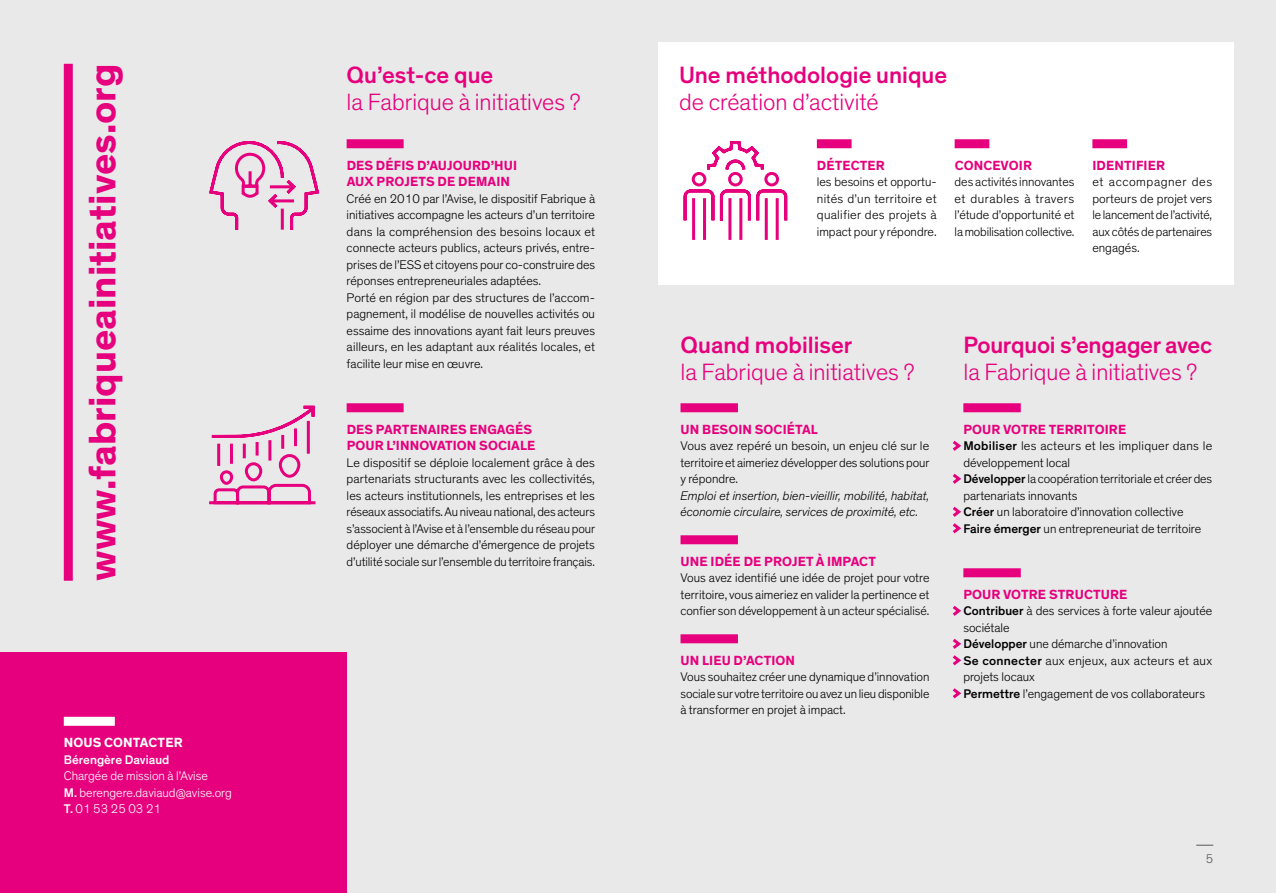
<style>
.page{position:relative;width:1276px;height:893px;background:#e9e9e9}
.page>*{position:absolute;margin:0;border:0;box-sizing:border-box;transform-origin:0 0}
._00-Titre_vertical{font:700 39px "Theinhardt";color:#e6007d}
._01_Titre_bold{font:300 24px/27px "Theinhardt";color:#e6007d}
._01_Titre_bold-2{font:500 24px/27px "Theinhardt";color:#e6007d}
.Intertitre{font:700 13.5px/16.5px "Theinhardt";letter-spacing:.01em;color:#e6007d}
.Intertitre-2{font:700 13.5px "Theinhardt";letter-spacing:.01em;color:#fff}
._06_Txt_courant{font:300 12.75px/16.5px "Theinhardt";color:#000;text-align:justify}
._06_Txt_courant-2{font:italic 300 12.75px/16.5px "Theinhardt";color:#000}
._06_Txt_courant-3{font:300 12.75px/16.5px "Theinhardt";color:#fff}
._06_Txt_courant-4{font:300 12.75px/16.5px "Theinhardt";letter-spacing:.02em;color:#000}
.t1{font:300 12.75px "Theinhardt";color:#575756}
.s1{font-weight:300}
.s2{font-weight:500}
</style>
<div class="page">
<svg style="left:1196px;top:845px;width:17px;height:1px"></svg>
<div style="left:0;top:653px;width:347px;height:240px;background:#e6007d"></div>
<div style="left:680px;top:403px;width:58px;height:9px;background:#e6007d"></div>
<div style="left:680px;top:535px;width:58px;height:9px;background:#e6007d"></div>
<div style="left:680px;top:634px;width:58px;height:9px;background:#e6007d"></div>
<div style="left:963px;top:403px;width:57px;height:9px;background:#e6007d"></div>
<div style="left:963px;top:568px;width:57px;height:9px;background:#e6007d"></div>
<svg style="left:952px;top:440px;width:9px;height:11px"></svg>
<svg style="left:952px;top:473px;width:9px;height:11px"></svg>
<svg style="left:952px;top:506px;width:9px;height:28px"></svg>
<svg style="left:952px;top:605px;width:9px;height:11px"></svg>
<svg style="left:952px;top:638px;width:9px;height:28px"></svg>
<svg style="left:952px;top:688px;width:9px;height:11px"></svg>
<div style="left:347px;top:139px;width:56px;height:9px;background:#e6007d"></div>
<div style="left:347px;top:403px;width:56px;height:9px;background:#e6007d"></div>
<div style="left:64px;top:717px;width:51px;height:9px;background:#fff"></div>
<div style="left:64px;top:64px;width:9px;height:517px;background:#e6007d"></div>
<svg style="left:209px;top:141px;width:111px;height:89px"></svg>
<svg style="left:209px;top:405px;width:107px;height:100px"></svg>
<div style="left:658px;top:43px;width:575px;height:242px;background:#fff"></div>
<div style="left:817px;top:139px;width:34px;height:9px;background:#e6007d"></div>
<div style="left:954px;top:139px;width:35px;height:9px;background:#e6007d"></div>
<div style="left:1092px;top:139px;width:35px;height:9px;background:#e6007d"></div>
<svg style="left:683px;top:141px;width:105px;height:99px"></svg>
<p class="_00-Titre_vertical" style="left:78px;top:581px;width:518px;rotate:-90deg">www.fabriqueainitiatives.org</p>
<p class="_01_Titre_bold-2" style="left:679px;top:62px;width:269px">Une méthodologie unique <span class="s1">de création d’activité</span></p>
<p class="_01_Titre_bold" style="left:347px;top:62px;width:235px"><span class="s2">Qu’est-ce que<br></span>la Fabrique à initiatives ?</p>
<p class="Intertitre" style="left:347px;top:157px;width:172px">DES DÉFIS D’AUJOURD’HUI<br>AUX PROJETS DE DEMAIN</p>
<p class="_06_Txt_courant" style="left:347px;top:190px;width:250px">Créé en 2010 par l’Avise, le dispositif Fabrique à initiatives accompagne les acteurs d’un territoire dans la compréhension des besoins locaux et connecte acteurs publics, acteurs privés, entre&shy;prises de l’ESS et citoyens pour co-construire des réponses entrepreneuriales adaptées.</p>
<p class="_06_Txt_courant" style="left:347px;top:289px;width:250px">Porté en région par des structures de l’accom&shy;pagnement, il modélise de nouvelles activités ou essaime des innovations ayant fait leurs preuves ailleurs, en les adaptant aux réalités locales, et facilite leur mise en œuvre.</p>
<p class="Intertitre" style="left:817px;top:157px;width:70px">DÉTECTER</p>
<p class="_06_Txt_courant" style="left:817px;top:174px;width:121px">les besoins et opportu&shy;nités d’un territoire et qualifier des projets à impact pour y répondre.</p>
<p class="_01_Titre_bold" style="left:680px;top:332px;width:235px"><span class="s2">Quand mobiliser<br></span>la Fabrique à initiatives ?</p>
<p class="Intertitre" style="left:680px;top:421px;width:139px">UN BESOIN SOCIÉTAL</p>
<p class="_06_Txt_courant" style="left:680px;top:438px;width:250px">Vous avez repéré un besoin, un enjeu clé sur le territoire et aimeriez développer des solutions pour y répondre.</p>
<p class="_06_Txt_courant-2" style="left:680px;top:487px;width:250px">Emploi et insertion, bien-vieillir, mobilité, habitat, économie circulaire, services de proximité, etc.</p>
<p class="Intertitre" style="left:680px;top:553px;width:197px">UNE IDÉE DE PROJET À IMPACT</p>
<p class="_06_Txt_courant" style="left:680px;top:570px;width:250px">Vous avez identifié une idée de projet pour votre territoire, vous aimeriez en valider la pertinence et confier son développement à un acteur spécialisé.</p>
<p class="Intertitre" style="left:680px;top:652px;width:116px">UN LIEU D’ACTION</p>
<p class="_06_Txt_courant" style="left:680px;top:669px;width:250px">Vous souhaitez créer une dynamique d’innovation sociale sur votre territoire ou avez un lieu disponible à transformer en projet à impact.</p>
<p class="Intertitre" style="left:347px;top:421px;width:190px">DES PARTENAIRES ENGAGÉS<br>POUR L’INNOVATION SOCIALE</p>
<p class="_06_Txt_courant" style="left:347px;top:454px;width:250px">Le dispositif se déploie localement grâce à des partenariats structurants avec les collectivités, les acteurs institutionnels, les entreprises et les réseaux associatifs. Au niveau national, des acteurs s’associent à l’Avise et à l’ensemble du réseau pour déployer une démarche d’émergence de projets d’utilité sociale sur l’ensemble du territoire français.</p>
<p class="Intertitre-2" style="left:64px;top:734px;width:120px">NOUS CONTACTER</p>
<p class="_06_Txt_courant-3" style="left:64px;top:751px;width:146px"><span class="s2">Bérengère Daviaud<br></span>Chargée de mission à l’Avise</p>
<p class="_06_Txt_courant-3" style="left:64px;top:784px;width:170px"><span class="s2">M.</span> berengere.daviaud@avise.org<br><span class="s2">T.</span> 01 53 25 03 21</p>
<p class="Intertitre" style="left:954px;top:157px;width:79px">CONCEVOIR</p>
<p class="_06_Txt_courant" style="left:954px;top:174px;width:121px">des activités innovantes et durables à travers l’étude d’opportunité et la mobilisation collective.</p>
<p class="Intertitre" style="left:1092px;top:157px;width:74px">IDENTIFIER</p>
<p class="_06_Txt_courant" style="left:1092px;top:174px;width:121px">et accompagner des porteurs de projet vers le lancement de l’activité, aux côtés de partenaires engagés.</p>
<p class="_01_Titre_bold" style="left:963px;top:332px;width:250px"><span class="s2">Pourquoi s’engager avec </span>la Fabrique à initiatives ?</p>
<p class="Intertitre" style="left:963px;top:421px;width:164px">POUR VOTRE TERRITOIRE</p>
<p class="_06_Txt_courant" style="left:963px;top:438px;width:250px"><span class="s2">Mobiliser</span> les acteurs et les impliquer dans le développement local</p>
<p class="_06_Txt_courant" style="left:963px;top:471px;width:250px"><span class="s2">Développer</span> la coopération territoriale et créer des partenariats innovants</p>
<p class="_06_Txt_courant" style="left:963px;top:504px;width:222px"><span class="s2">Créer</span> un laboratoire d’innovation collective</p>
<p class="_06_Txt_courant" style="left:963px;top:520px;width:239px"><span class="s2">Faire émerger</span> un entrepreneuriat de territoire</p>
<p class="Intertitre" style="left:963px;top:586px;width:166px">POUR VOTRE STRUCTURE</p>
<p class="_06_Txt_courant" style="left:963px;top:603px;width:250px"><span class="s2">Contribuer</span> à des services à forte valeur ajoutée sociétale</p>
<p class="_06_Txt_courant" style="left:963px;top:636px;width:206px"><span class="s2">Développer</span> une démarche d’innovation</p>
<p class="_06_Txt_courant-4" style="left:963px;top:652px;width:250px"><span class="s2">Se connecter</span> aux enjeux, aux acteurs et aux projets locaux</p>
<p class="_06_Txt_courant" style="left:963px;top:685px;width:243px"><span class="s2">Permettre</span> l’engagement de vos collaborateurs</p>
<p class="t1" style="left:1205px;top:851px;width:9px">5</p>
</div>
